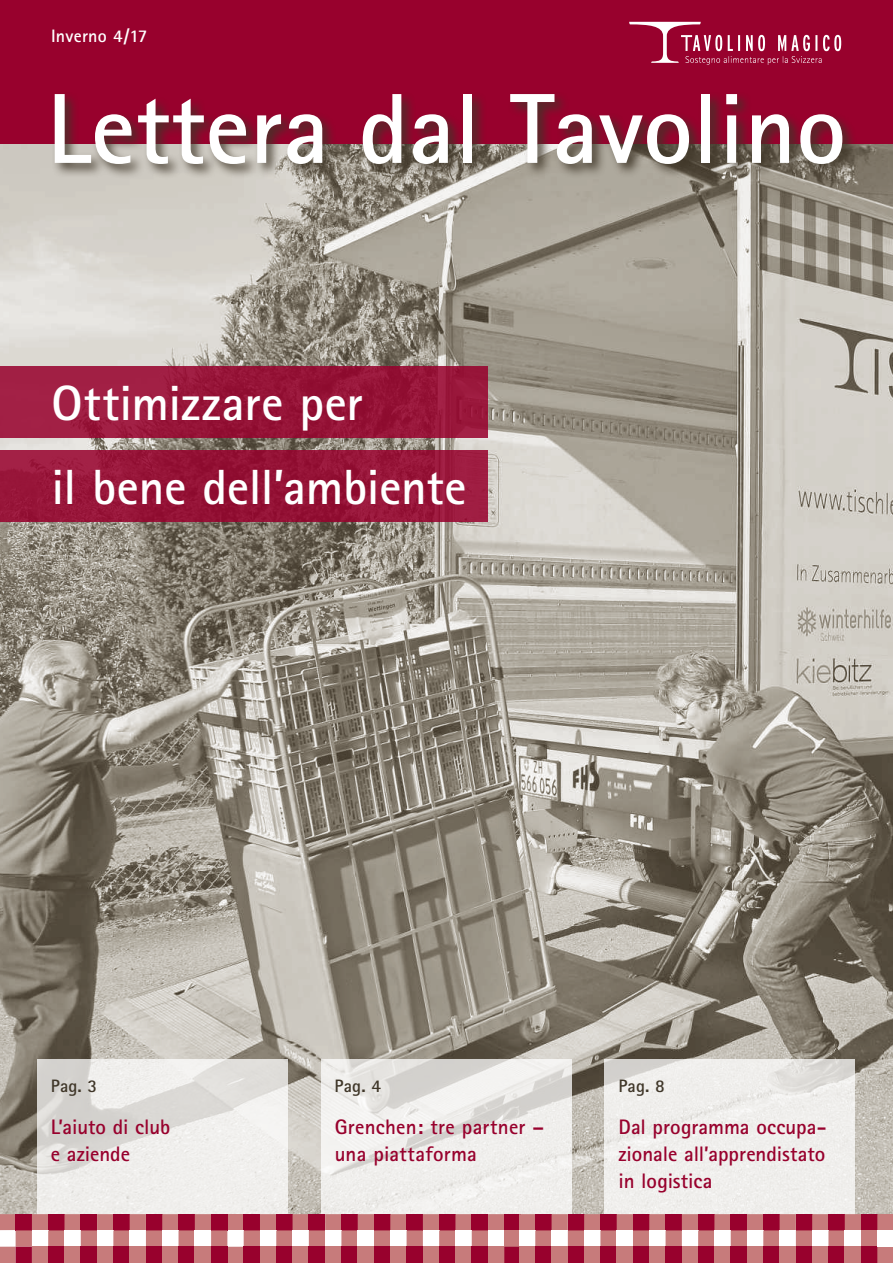
<style>
.page{position:relative;width:893px;height:1263px;background:#fff}
.page>*{position:absolute;margin:0;border:0;box-sizing:border-box;transform-origin:0 0}
.t1{font:99.75px "AT Rotis Sans Serif Bold OV WOUWJC";color:#fff}
.t2{font:49.5px/84px "AT Rotis Sans Serif Bold OV WOUWJC";letter-spacing:-.005em;color:#fff}
.t3{font:21px/27px "AT Rotis Sans Serif Bold OV WOUWJC";letter-spacing:.005em;color:#98012d}
.t4{font:18px "AT Rotis Sans Serif Bold OV WOUWJC";letter-spacing:.005em;color:#3f3628}
.t5{font:18px "AT Rotis Sans Serif Bold OV WOUWJC";letter-spacing:.015em;color:#fff}
</style>
<div class="page">
<img style="left:0;top:144px;width:893px;height:1070px">
<div style="left:0;top:0;width:893px;height:144px;background:#98012d"></div>
<svg style="left:37px;top:1059px;width:251px;height:155px;fill:#efedeb"></svg>
<svg style="left:604px;top:1059px;width:251px;height:155px;fill:#efeeec"></svg>
<svg style="left:321px;top:1059px;width:251px;height:155px;fill:#f0eeec"></svg>
<div style="left:51px;top:91px;width:807px;height:88px;background:#3f3628;opacity:.86"></div>
<svg style="left:629px;top:22px;width:212px;height:43px"></svg>
<div style="left:0;top:366px;width:488px;height:71px;background:#99173b"></div>
<div style="left:0;top:451px;width:488px;height:71px;background:#971438"></div>
<svg style="left:0;top:1214px;width:893px;height:49px"></svg>
<p class="t5" style="left:51px;top:25px;width:98px">Inverno 4/17</p>
<h1 class="t1" style="left:47px;top:70px;width:801px">Lettera dal Tavolino</h1>
<h2 class="t2" style="left:52px;top:361px;width:416px">Ottimizzare per<br>il bene dell’ambiente</h2>
<p class="t4" style="left:51px;top:1075px;width:48px">Pag. 3</p>
<p class="t3" style="left:51px;top:1113px;width:121px">L’aiuto di club e aziende</p>
<p class="t4" style="left:335px;top:1075px;width:48px">Pag. 4</p>
<p class="t3" style="left:335px;top:1113px;width:211px">Grenchen: tre partner – una piattaforma</p>
<p class="t4" style="left:618px;top:1075px;width:48px">Pag. 8</p>
<p class="t3" style="left:618px;top:1113px;width:209px;text-align:justify">Dal programma oc cupa&shy;zionale all’apprendistato in logistica</p>
</div>
